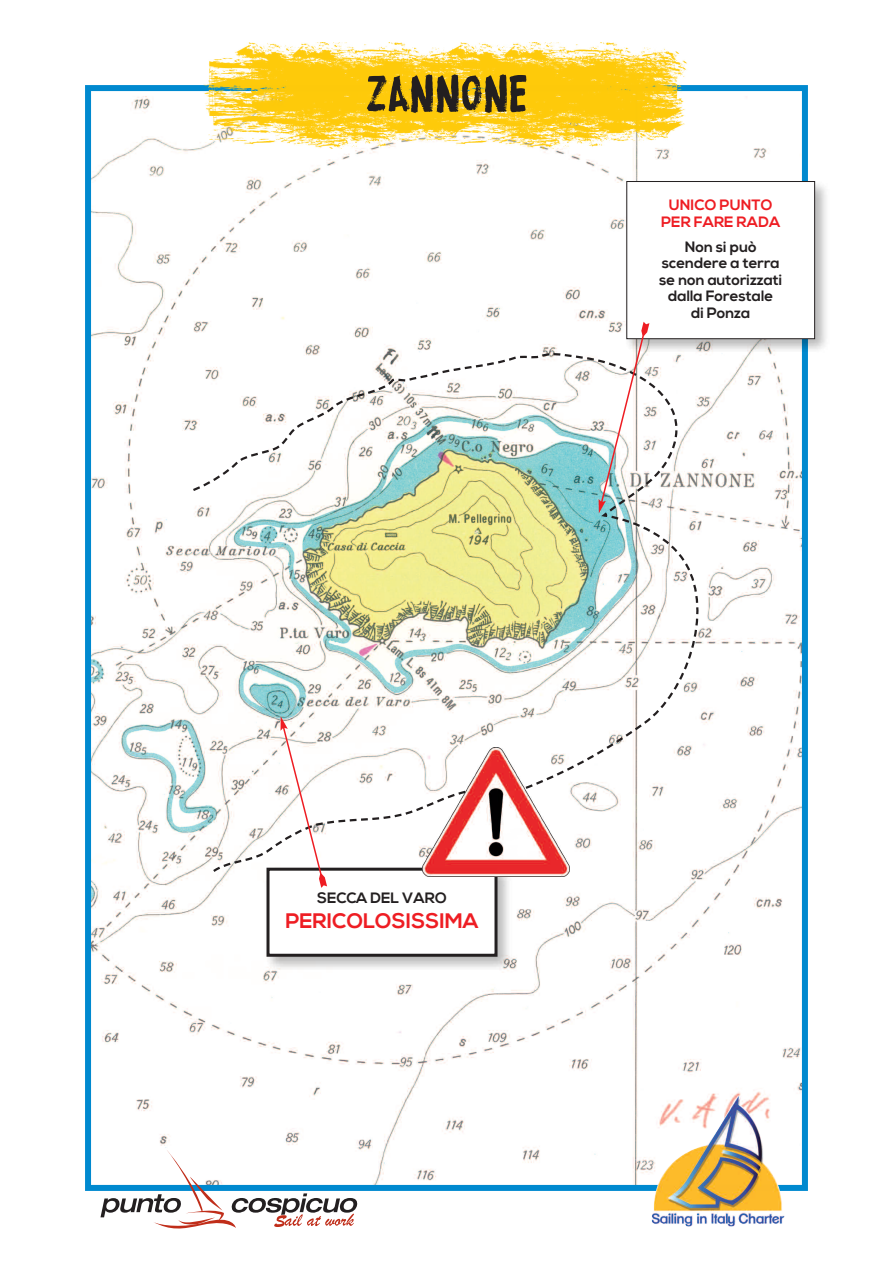
<style>
.page{position:relative;width:893px;height:1276px;background:#fff}
.page>*{position:absolute;margin:0;border:0;box-sizing:border-box;transform-origin:0 0}
.t1{font:60px "Protest Paint BB";color:#231f20}
.t2{font:700 21px "Nexa";color:#ee1d23}
.t3{font:700 15px/16.5px "Nexa";color:#231f20;text-align:center}
.t4{font:700 15px/16.5px "Nexa";color:#ee1d23;text-align:center}
</style>
<div class="page">
<img style="left:92px;top:96px;width:709px;height:1088px">
<div style="left:85px;top:85px;width:723px;height:1106px;border:6px solid #0089cf"></div>
<img style="left:204px;top:43px;width:485px;height:106px">
<svg style="left:197px;top:349px;width:493px;height:167px"></svg>
<img style="left:217px;top:513px;width:500px;height:357px">
<svg style="left:191px;top:484px;width:12px;height:9px"></svg>
<svg style="left:211px;top:864px;width:12px;height:10px"></svg>
<img style="left:620px;top:175px;width:206px;height:184px">
<div style="left:627px;top:182px;width:187px;height:156px;background:#fff"></div>
<div style="left:626px;top:181px;width:189px;height:158px;border:1px solid #231f20"></div>
<img style="left:260px;top:861px;width:257px;height:115px">
<div style="left:269px;top:870px;width:225px;height:83px;background:#fff"></div>
<div style="left:266px;top:867px;width:231px;height:89px;border:3px solid #231f20"></div>
<svg style="left:598px;top:322px;width:51px;height:196px"></svg>
<svg style="left:280px;top:716px;width:47px;height:172px"></svg>
<img style="left:422px;top:747px;width:147px;height:130px">
<img style="left:652px;top:1096px;width:133px;height:130px">
<svg style="left:100px;top:1149px;width:257px;height:79px"></svg>
<h1 class="t1" style="left:366px;top:55px;width:163px">zannone</h1>
<p class="t4" style="left:661px;top:198px;width:121px">unico punto per Fare raDa</p>
<p class="t3" style="left:659px;top:240px;width:124px">non si può scendere a terra se non autorizzati dalla Forestale<br>di ponza</p>
<p class="t3" style="left:317px;top:891px;width:131px">Secca Del varo</p>
<h2 class="t2" style="left:285px;top:913px;width:195px">pericoloSiSSima</h2>
</div>
